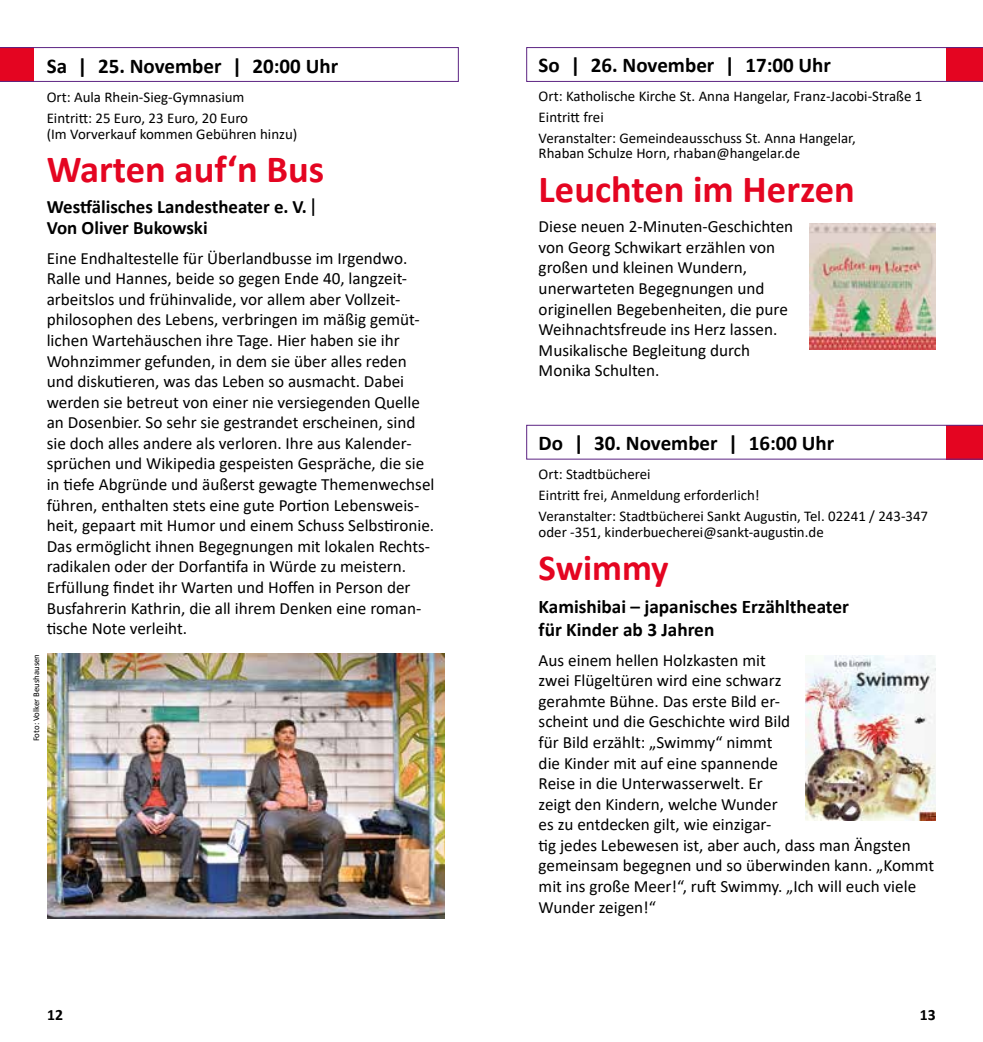
<style>
.page{position:relative;width:983px;height:1042px;background:#fff}
.page>*{position:absolute;margin:0;border:0;box-sizing:border-box;transform-origin:0 0}
.t1{font:700 38.5px "Calibri";color:#e40521}
.t2{font:700 36.75px "Calibri";color:#e40521}
.t3{font:700 21px "Calibri";color:#000}
.t4{font:700 19.25px/23.1px "Calibri";color:#000}
.t5{font:700 18.9px/21px "Calibri";color:#000}
.t6{font:17.15px/20.7px "Calibri";color:#000}
.t7{font:700 15.75px "Calibri";color:#000}
.t8{font:14.88px/20.7px "Calibri";color:#000}
.t9{font:8.75px "Calibri";color:#000}
</style>
<div class="page">
<img style="left:47px;top:654px;width:397px;height:265px">
<img style="left:809px;top:224px;width:126px;height:126px">
<img style="left:805px;top:655px;width:130px;height:165px">
<svg style="left:0;top:47px;width:458px;height:35px"></svg>
<svg style="left:526px;top:47px;width:456px;height:35px"></svg>
<svg style="left:526px;top:425px;width:456px;height:34px"></svg>
<p class="t3" style="left:47px;top:51px;width:293px">Sa | 25. November | 20:00 Uhr</p>
<p class="t8" style="left:47px;top:87px;width:203px">Ort: Aula Rhein-Sieg-Gymnasium<br>Eintritt: 25 Euro, 23 Euro, 20 Euro</p>
<p class="t8" style="left:47px;top:123px;width:252px">(Im Vorverkauf kommen Gebühren hinzu)</p>
<h1 class="t1" style="left:47px;top:142px;width:279px">Warten auf‘n Bus</h1>
<p class="t5" style="left:47px;top:196px;width:261px">Westfälisches Landestheater e. V.<br>Von Oliver Bukowski</p>
<p class="t6" style="left:47px;top:247px;width:389px">Eine Endhaltestelle für Überlandbusse im Irgendwo.<br>Ralle und Hannes, beide so gegen Ende 40, langzeit&shy;arbeitslos und frühinvalide, vor allem aber Vollzeit&shy;philosophen des Lebens, verbringen im mäßig gemüt&shy;lichen Wartehäuschen ihre Tage. Hier haben sie ihr Wohnzimmer gefunden, in dem sie über alles reden und diskutieren, was das Leben so ausmacht. Dabei werden sie betreut von einer nie versiegenden Quelle an Dosenbier. So sehr sie gestrandet erscheinen, sind sie doch alles andere als verloren. Ihre aus Kalender&shy;sprüchen und Wikipedia gespeisten Gespräche, die sie in tiefe Abgründe und äußerst gewagte Themenwechsel führen, enthalten stets eine gute Portion Lebensweis&shy;heit, gepaart mit Humor und einem Schuss Selbstironie.<br>Das ermöglicht ihnen Begegnungen mit lokalen Rechts&shy;radikalen oder der Dorfantifa in Würde zu meistern.<br>Erfüllung findet ihr Warten und Hoffen in Person der Busfahrerin Kathrin, die all ihrem Denken eine roman&shy;tische Note verleiht.</p>
<p class="t9" style="left:30px;top:741px;width:89px;rotate:-90deg">Foto: Volker Beushausen</p>
<p class="t3" style="left:538px;top:50px;width:294px">So | 26. November | 17:00 Uhr</p>
<p class="t8" style="left:538px;top:85px;width:385px">Ort: Katholische Kirche St. Anna Hangelar, Franz-Jacobi-Straße 1<br>Eintritt frei<br>Veranstalter: Gemeindeausschuss St. Anna Hangelar,</p>
<p class="t8" style="left:538px;top:143px;width:263px">Rhaban Schulze Horn, rhaban@hangelar.de</p>
<h1 class="t1" style="left:538px;top:162px;width:317px">Leuchten im Herzen</h1>
<p class="t6" style="left:538px;top:216px;width:256px">Diese neuen 2-Minuten-Geschichten von Georg Schwikart erzählen von großen und kleinen Wundern, unerwarteten Begegnungen und originellen Begebenheiten, die pure<br>Weihnachtsfreude ins Herz lassen.<br>Musikalische Begleitung durch<br>Monika Schulten.</p>
<p class="t3" style="left:538px;top:428px;width:297px">Do | 30. November | 16:00 Uhr</p>
<p class="t8" style="left:538px;top:464px;width:391px">Ort: Stadtbücherei<br>Eintritt frei, Anmeldung erforderlich!<br>Veranstalter: Stadtbücherei Sankt Augustin, Tel. 02241 / 243-347</p>
<p class="t8" style="left:538px;top:521px;width:286px">oder -351, kinderbuecherei@sankt-augustin.de</p>
<h2 class="t2" style="left:538px;top:542px;width:131px">Swimmy</h2>
<p class="t4" style="left:538px;top:595px;width:312px">Kamishibai – japanisches Erzähltheater für Kinder ab 3 Jahren</p>
<p class="t6" style="left:538px;top:649px;width:397px">Aus einem hellen Holzkasten mit<br>zwei Flügeltüren wird eine schwarz<br>gerahmte Bühne. Das erste Bild er-<br>scheint und die Geschichte wird Bild<br>für Bild erzählt: „Swimmy“ nimmt<br>die Kinder mit auf eine spannende<br>Reise in die Unterwasserwelt. Er<br>zeigt den Kindern, welche Wunder<br>es zu entdecken gilt, wie einzigar-<br>tig jedes Lebewesen ist, aber auch, dass man Ängsten gemeinsam begegnen und so überwinden kann. „Kommt mit ins große Meer!“, ruft Swimmy. „Ich will euch viele Wunder zeigen!“</p>
<p class="t7" style="left:47px;top:1003px;width:17px">12</p>
<p class="t7" style="left:919px;top:1003px;width:17px">13</p>
</div>
